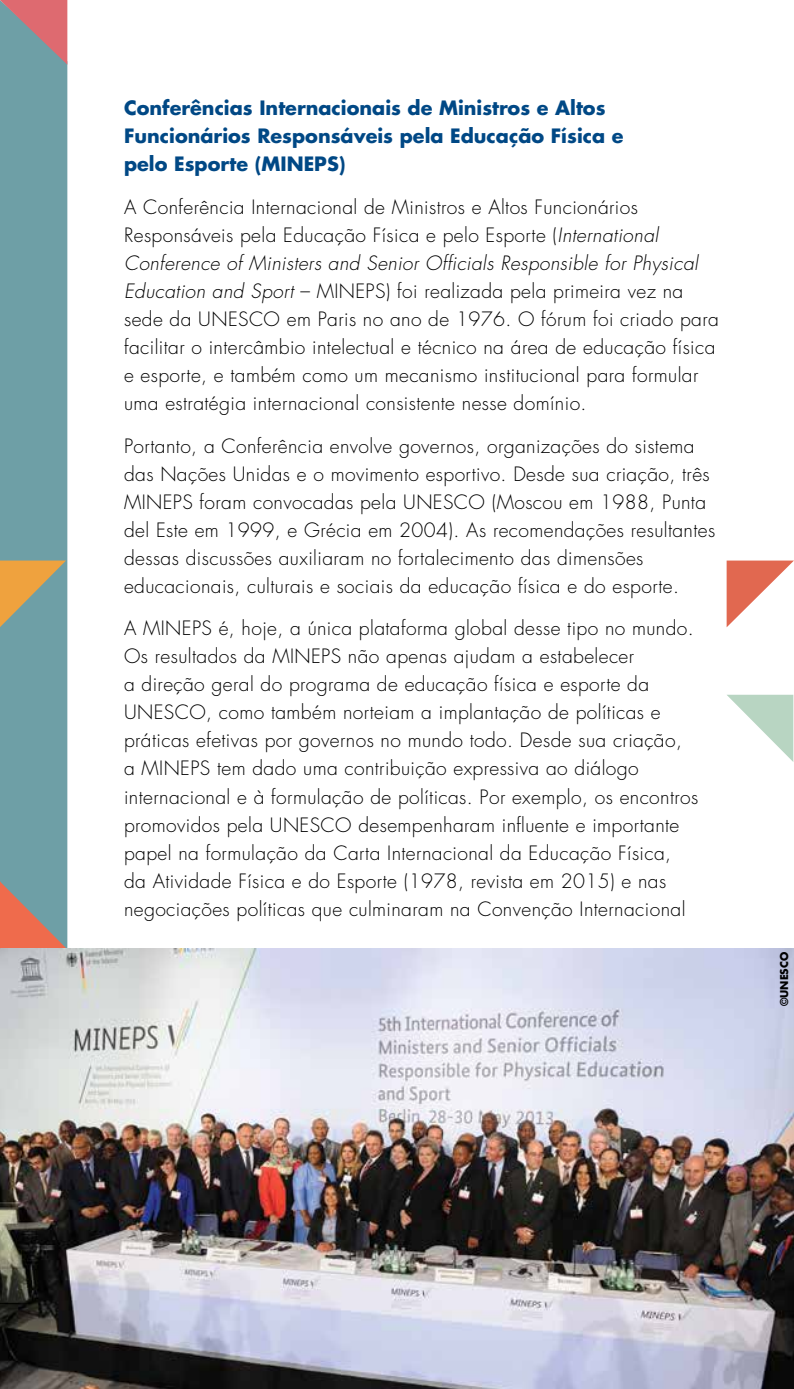
<style>
.page{position:relative;width:794px;height:1389px;background:#fff}
.page>*{position:absolute;margin:0;border:0;box-sizing:border-box;transform-origin:0 0}
.t1{font:300 19.25px/28px "Futura";letter-spacing:.02em;color:#000}
.t2{font:700 19.25px/28px "Futura";color:#004885}
.t3{font:700 10.5px "Futura";color:#000}
.s1{font-style:italic}
</style>
<div class="page">
<div style="left:0;top:65px;width:67px;height:817px;background:#6e9fa6"></div>
<svg style="left:0;top:0;width:67px;height:65px;background:#a5848b"></svg>
<svg style="left:0;top:882px;width:67px;height:66px;background:#ad8579"></svg>
<svg style="left:727px;top:695px;width:66px;height:67px"></svg>
<svg style="left:0;top:561px;width:66px;height:66px;background:#aea072"></svg>
<svg style="left:726px;top:561px;width:68px;height:66px"></svg>
<img style="left:0;top:948px;width:794px;height:441px">
<p class="t2" style="left:124px;top:93px;width:501px">Conferências Internacionais de Ministros e Altos<br>Funcionários Responsáveis pela Educação Física e pelo Esporte (MINEPS)</p>
<p class="t1" style="left:124px;top:193px;width:596px">A Conferência Internacional de Ministros e Altos Funcionários Responsáveis pela Educação Física e pelo Esporte (<span class="s1">International Conference of Ministers and Senior Officials Responsible for Physical Education and Sport</span> – MINEPS) foi realizada pela primeira vez na sede da UNESCO em Paris no ano de 1976. O fórum foi criado para facilitar o intercâmbio intelectual e técnico na área de educação física e esporte, e também como um mecanismo institucional para formular uma estratégia internacional consistente nesse domínio.</p>
<p class="t1" style="left:124px;top:432px;width:593px">Portanto, a Conferência envolve governos, organizações do sistema das Nações Unidas e o movimento esportivo. Desde sua criação, três MINEPS foram convocadas pela UNESCO (Moscou em 1988, Punta del Este em 1999, e Grécia em 2004). As recomendações resultantes dessas discussões auxiliaram no fortalecimento das dimensões educacionais, culturais e sociais da educação física e do esporte.</p>
<p class="t1" style="left:124px;top:615px;width:576px">A MINEPS é, hoje, a única plataforma global desse tipo no mundo.<br>Os resultados da MINEPS não apenas ajudam a estabelecer<br>a direção geral do programa de educação física e esporte da UNESCO, como também norteiam a implantação de políticas e práticas efetivas por governos no mundo todo. Desde sua criação,<br>a MINEPS tem dado uma contribuição expressiva ao diálogo internacional e à formulação de políticas. Por exemplo, os encontros promovidos pela UNESCO desempenharam influente e importante papel na formulação da Carta Internacional da Educação Física,<br>da Atividade Física e do Esporte (1978, revista em 2015) e nas negociações políticas que culminaram na Convenção Internacional</p>
<p class="t3" style="left:777px;top:1006px;width:56px;rotate:-90deg">©UNESCO</p>
</div>
